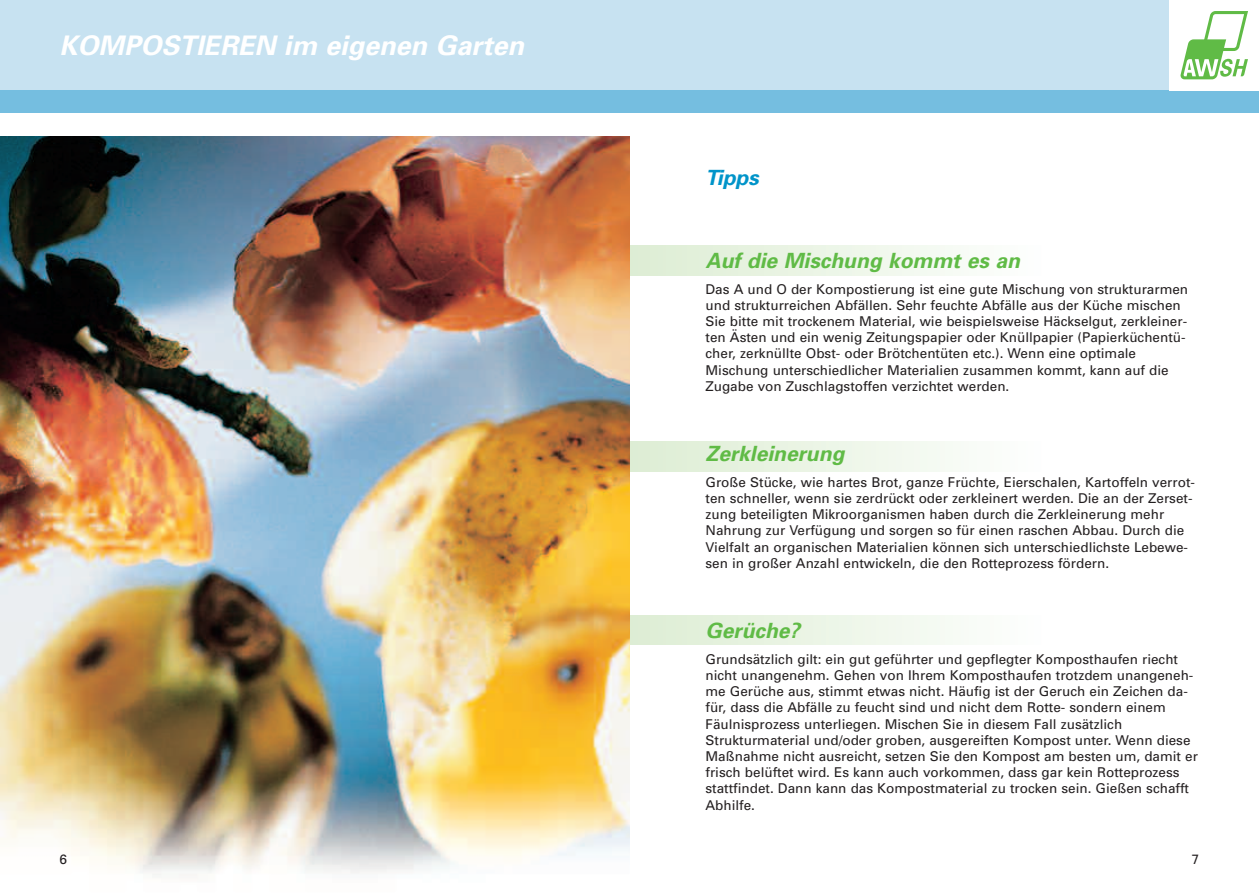
<style>
.page{position:relative;width:1259px;height:893px;background:#fff}
.page>*{position:absolute;margin:0;border:0;box-sizing:border-box;transform-origin:0 0}
.t1{font:italic 700 27px "Univers";color:#fff}
.t2{font:italic 700 21px "Univers";color:#60bb46}
.t3{font:italic 700 21px "Univers";color:#0094c9}
.t4{font:13.5px/16.2px "Univers";color:#231f20}
</style>
<div class="page">
<div style="left:629px;top:615px;width:413px;height:30px;background:linear-gradient(to right,#ddedd3,#fdfffe)"></div>
<div style="left:629px;top:246px;width:413px;height:30px;background:linear-gradient(to right,#ddedd3,#fdfffe)"></div>
<div style="left:629px;top:441px;width:413px;height:30px;background:linear-gradient(to right,#ddedd3,#fdfffe)"></div>
<div style="left:0;top:90px;width:1259px;height:23px;background:#75bee0"></div>
<div style="left:0;top:0;width:1259px;height:90px;background:#c7e2f1"></div>
<div style="left:1169px;top:0;width:90px;height:90px;background:#fff"></div>
<svg style="left:1180px;top:11px;width:68px;height:68px"></svg>
<img style="left:0;top:136px;width:629px;height:740px">
<h1 class="t1" style="left:60px;top:36px;width:466px">KOMPOSTIEREN im eigenen Garten</h1>
<h2 class="t3" style="left:705px;top:169px;width:55px">Tipps</h2>
<h2 class="t2" style="left:705px;top:252px;width:316px">Auf die Mischung kommt es an</h2>
<p class="t4" style="left:705px;top:282px;width:484px">Das A und O der Kompostierung ist eine gute Mischung von strukturarmen und strukturreichen Abfällen. Sehr feuchte Abfälle aus der Küche mischen Sie bitte mit trockenem Material, wie beispielsweise Häckselgut, zerkleiner&shy;ten Ästen und ein wenig Zeitungspapier oder Knüllpapier (Papierküchentü&shy;cher, zerknüllte Obst- oder Brötchentüten etc.). Wenn eine optimale Mischung unterschiedlicher Materialien zusammen kommt, kann auf die Zugabe von Zuschlagstoffen verzichtet werden.</p>
<h2 class="t2" style="left:705px;top:446px;width:140px">Zerkleinerung</h2>
<p class="t4" style="left:705px;top:475px;width:491px">Große Stücke, wie hartes Brot, ganze Früchte, Eierschalen, Kartoffeln verrot&shy;ten schneller, wenn sie zerdrückt oder zerkleinert werden. Die an der Zerset&shy;zung beteiligten Mikroorganismen haben durch die Zerkleinerung mehr Nahrung zur Verfügung und sorgen so für einen raschen Abbau. Durch die Vielfalt an organischen Materialien können sich unterschiedlichste Lebewe&shy;sen in großer Anzahl entwickeln, die den Rotteprozess fördern.</p>
<h2 class="t2" style="left:705px;top:623px;width:96px">Gerüche?</h2>
<p class="t4" style="left:705px;top:652px;width:494px">Grundsätzlich gilt: ein gut geführter und gepflegter Komposthaufen riecht nicht unangenehm. Gehen von Ihrem Komposthaufen trotzdem unangeneh&shy;me Gerüche aus, stimmt etwas nicht. Häufig ist der Geruch ein Zeichen da&shy;für, dass die Abfälle zu feucht sind und nicht dem Rotte- sondern einem Fäulnisprozess unterliegen. Mischen Sie in diesem Fall zusätzlich Strukturmaterial und/oder groben, ausgereiften Kompost unter. Wenn diese Maßnahme nicht ausreicht, setzen Sie den Kompost am besten um, damit er frisch belüftet wird. Es kann auch vorkommen, dass gar kein Rotteprozess stattfindet. Dann kann das Kompostmaterial zu trocken sein. Gießen schafft Abhilfe.</p>
<p class="t4" style="left:60px;top:853px;width:9px">6</p>
<p class="t4" style="left:1192px;top:853px;width:9px">7</p>
</div>
